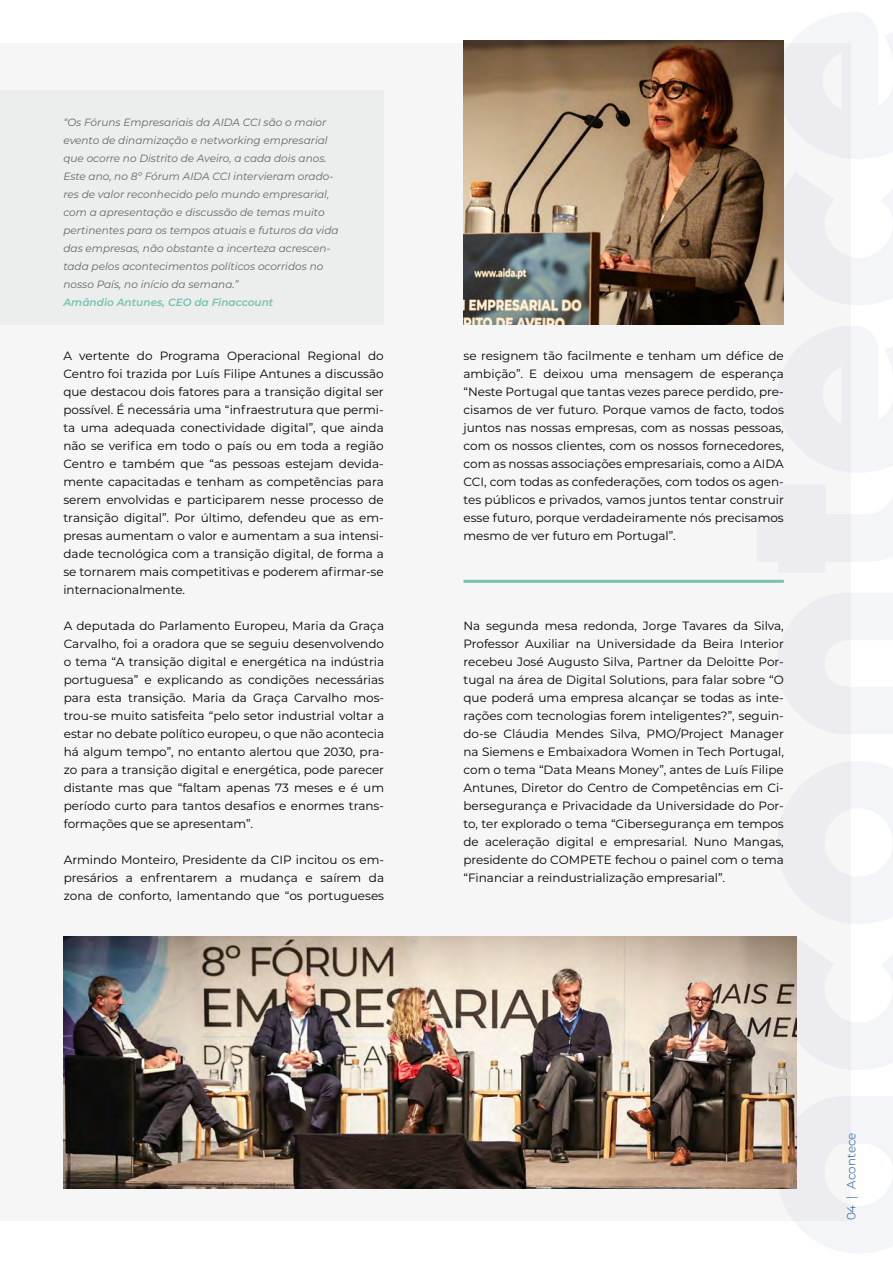
<style>
.page{position:relative;width:893px;height:1263px;background:#fff}
.page>*{position:absolute;margin:0;border:0;box-sizing:border-box;transform-origin:0 0}
.t1{font:12px/18px "Montserrat";color:#000;text-align:justify}
.t2{font:300 12px "Montserrat";color:#0d4f9b}
.t3{font:italic 10.5px/18px "Montserrat";color:#646567}
.t4{font:italic 600 10.5px "Montserrat";color:#76c2b1}
</style>
<div class="page">
<div style="left:0;top:43px;width:850px;height:1177px;background:#f6f6f6"></div>
<div style="left:0;top:90px;width:384px;height:234px;background:#eceded"></div>
<img style="left:64px;top:936px;width:733px;height:252px">
<img style="left:463px;top:41px;width:321px;height:283px">
<hr style="left:463px;top:580px;width:321px;height:3px;background:#76c2b1">
<p class="t3" style="left:63px;top:113px;width:277px">“Os Fóruns Empresariais da AIDA CCI são o maior evento de dinamização e networking empresarial que ocorre no Distrito de Aveiro, a cada dois anos.<br>Este ano, no 8º Fórum AIDA CCI intervieram orado&shy;res de valor reconhecido pelo mundo empresarial, com a apresentação e discussão de temas muito pertinentes para os tempos atuais e futuros da vida das empresas, não obstante a incerteza acrescen&shy;tada pelos acontecimentos políticos ocorridos no nosso País, no início da semana.”</p>
<p class="t4" style="left:63px;top:295px;width:211px">Amândio Antunes, CEO da Finaccount</p>
<p class="t1" style="left:63px;top:346px;width:322px">A vertente do Programa Operacional Regional do Centro foi trazida por Luís Filipe Antunes a discussão que destacou dois fatores para a transição digital ser possível. É necessária uma “infraestrutura que permi&shy;ta uma adequada conectividade digital”, que ainda não se verifica em todo o país ou em toda a região Centro e também que “as pessoas estejam devida&shy;mente capacitadas e tenham as competências para serem envolvidas e participarem nesse processo de transição digital”. Por último, defendeu que as em&shy;presas aumentam o valor e aumentam a sua intensi&shy;dade tecnológica com a transição digital, de forma a se tornarem mais competitivas e poderem afirmar-se internacionalmente.</p>
<p class="t1" style="left:64px;top:616px;width:322px">A deputada do Parlamento Europeu, Maria da Graça Carvalho, foi a oradora que se seguiu desenvolvendo o tema “A transição digital e energética na indústria portuguesa” e explicando as condições necessárias para esta transição. Maria da Graça Carvalho mos&shy;trou-se muito satisfeita “pelo setor industrial voltar a estar no debate político europeu, o que não acontecia há algum tempo”, no entanto alertou que 2030, pra&shy;zo para a transição digital e energética, pode parecer distante mas que “faltam apenas 73 meses e é um período curto para tantos desafios e enormes trans&shy;formações que se apresentam”.</p>
<p class="t1" style="left:64px;top:850px;width:322px">Armindo Monteiro, Presidente da CIP incitou os em&shy;presários a enfrentarem a mudança e saírem da zona de conforto, lamentando que “os portugueses</p>
<p class="t1" style="left:463px;top:346px;width:322px">se resignem tão facilmente e tenham um défice de ambição”. E deixou uma mensagem de esperança “Neste Portugal que tantas vezes parece perdido, pre&shy;cisamos de ver futuro. Porque vamos de facto, todos juntos nas nossas empresas, com as nossas pessoas, com os nossos clientes, com os nossos fornecedores, com as nossas associações empresariais, como a AIDA CCI, com todas as confederações, com todos os agen&shy;tes públicos e privados, vamos juntos tentar construir esse futuro, porque verdadeiramente nós precisamos mesmo de ver futuro em Portugal”.</p>
<p class="t1" style="left:463px;top:616px;width:322px">Na segunda mesa redonda, Jorge Tavares da Silva, Professor Auxiliar na Universidade da Beira Interior recebeu José Augusto Silva, Partner da Deloitte Por&shy;tugal na área de Digital Solutions, para falar sobre “O que poderá uma empresa alcançar se todas as inte&shy;rações com tecnologias forem inteligentes?”, seguin&shy;do-se Cláudia Mendes Silva, PMO/Project Manager na Siemens e Embaixadora Women in Tech Portugal, com o tema “Data Means Money”, antes de Luís Filipe Antunes, Diretor do Centro de Competências em Ci&shy;bersegurança e Privacidade da Universidade do Por&shy;to, ter explorado o tema “Cibersegurança em tempos de aceleração digital e empresarial. Nuno Mangas, presidente do COMPETE fechou o painel com o tema “Financiar a reindustrialização empresarial”.</p>
<p class="t2" style="left:843px;top:1220px;width:89px;rotate:-90deg">04 | Acontece</p>
</div>
